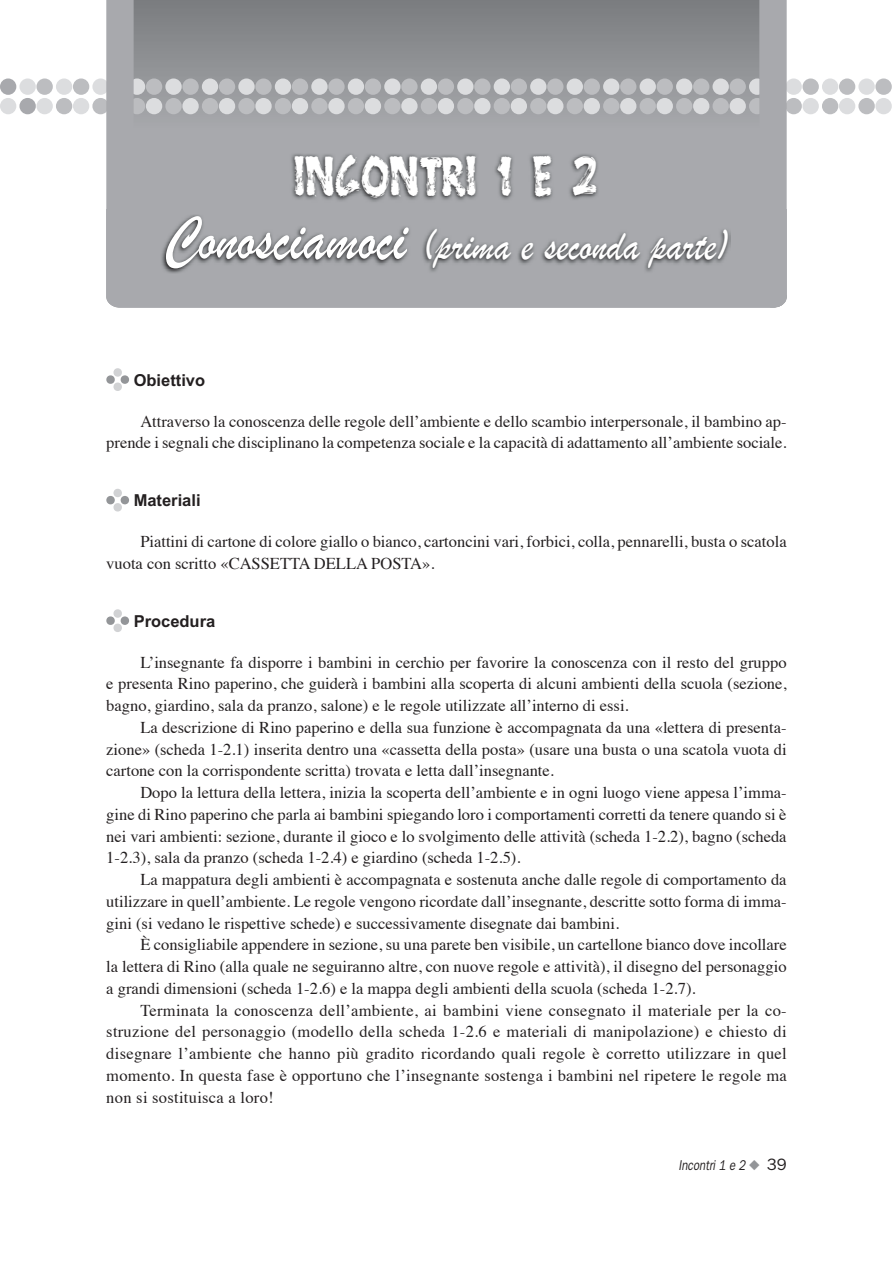
<style>
.page{position:relative;width:893px;height:1263px;background:#fff}
.page>*{position:absolute;margin:0;border:0;box-sizing:border-box;transform-origin:0 0}
.t1{font:45.45px "Brush Stroke Fast";color:#fff;scale:.88 1}
.t2{font:45px "Brush Script";color:#fff;scale:.88 1}
.t3{font:16.5px/21.8px "Times";color:#231f20;text-align:justify}
.t4{font:700 16.5px "Arial MT Std";color:#231f20}
.t5{font:italic 14.25px "Franklin Gothic";color:#231f20;scale:.8 1}
.s1{font-size:65.1px}
.s2{color:#939598}
.s3{font-style:normal;font-size:16.5px}
</style>
<div class="page">
<svg style="left:106px;top:368px;width:23px;height:23px"></svg>
<svg style="left:106px;top:489px;width:23px;height:23px"></svg>
<svg style="left:106px;top:609px;width:23px;height:23px"></svg>
<div style="left:36px;top:78px;width:17px;height:17px;background:#bcbdc0;border-radius:50%"></div>
<div style="left:56px;top:78px;width:16px;height:17px;background:#dcdddf;border-radius:50%"></div>
<div style="left:36px;top:98px;width:17px;height:16px;background:#dcdddf;border-radius:50%"></div>
<div style="left:56px;top:98px;width:16px;height:16px;background:#bcbdc0;border-radius:50%"></div>
<div style="left:73px;top:78px;width:16px;height:17px;background:#bcbdc0;border-radius:50%"></div>
<div style="left:92px;top:78px;width:17px;height:17px;background:#dcdddf;border-radius:50%"></div>
<div style="left:73px;top:98px;width:16px;height:16px;background:#dcdddf;border-radius:50%"></div>
<div style="left:92px;top:98px;width:17px;height:16px;background:#bcbdc0;border-radius:50%"></div>
<div style="left:785px;top:78px;width:17px;height:17px;background:#dcdddf;border-radius:50%"></div>
<div style="left:785px;top:98px;width:17px;height:16px;background:#bcbdc0;border-radius:50%"></div>
<div style="left:802px;top:78px;width:17px;height:17px;background:#bcbdc0;border-radius:50%"></div>
<div style="left:822px;top:78px;width:16px;height:17px;background:#dcdddf;border-radius:50%"></div>
<div style="left:802px;top:98px;width:17px;height:16px;background:#dcdddf;border-radius:50%"></div>
<div style="left:822px;top:98px;width:16px;height:16px;background:#bcbdc0;border-radius:50%"></div>
<div style="left:839px;top:78px;width:16px;height:17px;background:#bcbdc0;border-radius:50%"></div>
<div style="left:858px;top:78px;width:17px;height:17px;background:#dcdddf;border-radius:50%"></div>
<div style="left:839px;top:98px;width:16px;height:16px;background:#dcdddf;border-radius:50%"></div>
<div style="left:858px;top:98px;width:17px;height:16px;background:#bcbdc0;border-radius:50%"></div>
<div style="left:875px;top:78px;width:17px;height:17px;background:#bcbdc0;border-radius:50%"></div>
<div style="left:875px;top:98px;width:17px;height:16px;background:#dcdddf;border-radius:50%"></div>
<div style="left:0;top:78px;width:16px;height:17px;background:#a8a9ad;border-radius:50%"></div>
<div style="left:19px;top:78px;width:17px;height:17px;background:#dcdddf;border-radius:50%"></div>
<div style="left:0;top:98px;width:16px;height:16px;background:#dcdddf;border-radius:50%"></div>
<div style="left:19px;top:98px;width:17px;height:16px;background:#a8a9ad;border-radius:50%"></div>
<svg style="left:106px;top:0;width:685px;height:308px;background:#9b9da0"></svg>
<h1 class="t1" style="left:295px;top:153px;width:347px">INCONTRI 1 E 2</h1>
<h2 class="t2" style="left:164px;top:217px;width:644px"><span class="s1">Conosciamoci</span> (prima e seconda parte)</h2>
<p class="t4" style="left:134px;top:370px;width:73px">Obiettivo</p>
<p class="t3" style="left:106px;top:409px;width:682px;text-align:right">Attraverso la conoscenza delle regole dell’ambiente e dello scambio interpersonale, il bambino ap&shy;prende i segnali che disciplinano la competenza sociale e la capacità di adattamento all’ambiente sociale.</p>
<p class="t4" style="left:134px;top:491px;width:68px">Materiali</p>
<p class="t3" style="left:106px;top:529px;width:682px;text-indent:34px">Piattini di cartone di colore giallo o bianco, cartoncini vari, forbici, colla, pennarelli, busta o scatola vuota con scritto «CASSETTA DELLA POSTA».</p>
<p class="t4" style="left:134px;top:611px;width:83px">Procedura</p>
<p class="t3" style="left:106px;top:650px;width:682px;text-indent:34px">L’insegnante fa disporre i bambini in cerchio per favorire la conoscenza con il resto del gruppo e presenta Rino paperino, che guiderà i bambini alla scoperta di alcuni ambienti della scuola (sezione, bagno, giardino, sala da pranzo, salone) e le regole utilizzate all’interno di essi.</p>
<p class="t3" style="left:106px;top:715px;width:682px;text-indent:34px">La descrizione di Rino paperino e della sua funzione è accompagnata da una «lettera di presenta&shy;zione» (scheda 1-2.1) inserita dentro una «cassetta della posta» (usare una busta o una scatola vuota di cartone con la corrispondente scritta) trovata e letta dall’insegnante.</p>
<p class="t3" style="left:106px;top:780px;width:682px;text-indent:34px">Dopo la lettura della lettera, inizia la scoperta dell’ambiente e in ogni luogo viene appesa l’imma&shy;gine di Rino paperino che parla ai bambini spiegando loro i comportamenti corretti da tenere quando si è nei vari ambienti: sezione, durante il gioco e lo svolgimento delle attività (scheda 1-2.2), bagno (scheda 1-2.3), sala da pranzo (scheda 1-2.4) e giardino (scheda 1-2.5).</p>
<p class="t3" style="left:106px;top:867px;width:682px;text-indent:34px">La mappatura degli ambienti è accompagnata e sostenuta anche dalle regole di comportamento da utilizzare in quell’ambiente. Le regole vengono ricordate dall’insegnante, descritte sotto forma di imma&shy;gini (si vedano le rispettive schede) e successivamente disegnate dai bambini.</p>
<p class="t3" style="left:106px;top:932px;width:682px;text-indent:34px">È consigliabile appendere in sezione, su una parete ben visibile, un cartellone bianco dove incollare la lettera di Rino (alla quale ne seguiranno altre, con nuove regole e attività), il disegno del personaggio a grandi dimensioni (scheda 1-2.6) e la mappa degli ambienti della scuola (scheda 1-2.7).</p>
<p class="t3" style="left:106px;top:998px;width:682px;text-indent:34px">Terminata la conoscenza dell’ambiente, ai bambini viene consegnato il materiale per la co&shy;struzione del personaggio (modello della scheda 1-2.6 e materiali di manipolazione) e chiesto di disegnare l’ambiente che hanno più gradito ricordando quali regole è corretto utilizzare in quel momento. In questa fase è opportuno che l’insegnante sostenga i bambini nel ripetere le regole ma non si sostituisca a loro!</p>
<p class="t5" style="left:678px;top:1157px;width:137px">Incontri 1 e 2 <span class="s2">◆</span> <span class="s3">39</span></p>
</div>
